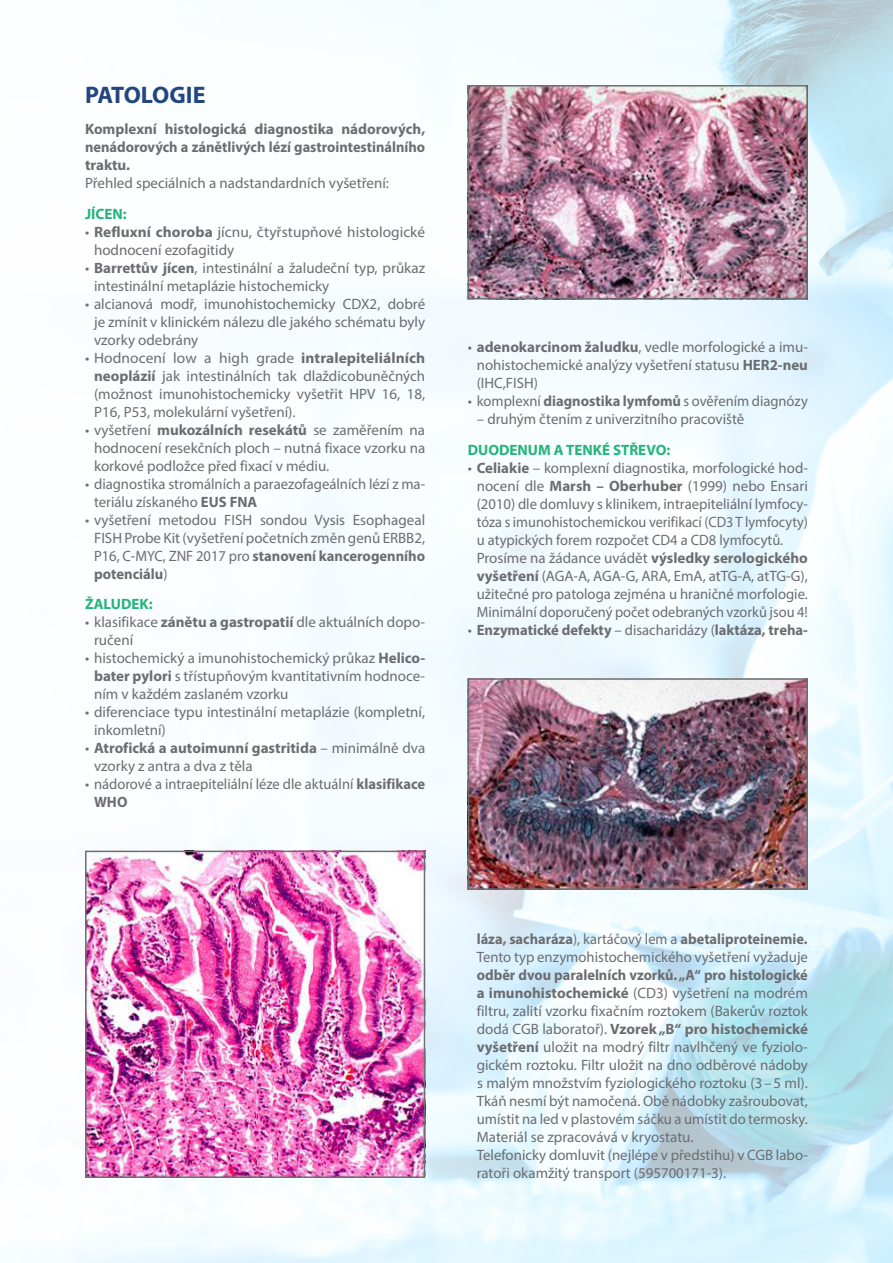
<style>
.page{position:relative;width:893px;height:1263px;background:#fff}
.page>*{position:absolute;margin:0;border:0;box-sizing:border-box;transform-origin:0 0}
.t1{font:700 24px "Myriad Pro";letter-spacing:-.015em;color:#23467f}
.t2{font:15px/18px "Myriad Pro";color:#6c6d70;text-align:justify}
.t3{font:700 15px/18px "Myriad Pro";color:#6c6d70;text-align:justify}
.t4{font:700 15px "Myriad Pro";color:#6c6d70;scale:.96 1}
.t5{font:700 15px "Myriad Pro";color:#24b57b}
.s1{font-weight:700}
.s2{font-weight:400}
</style>
<div class="page">
<img style="left:69px;top:0;width:824px;height:1263px">
<img style="left:471px;top:681px;width:334px;height:206px">
<div style="left:468px;top:678px;width:340px;height:212px;border:2px solid #6c6d70"></div>
<img style="left:471px;top:88px;width:334px;height:208px">
<div style="left:468px;top:85px;width:340px;height:214px;border:2px solid #6c6d70"></div>
<img style="left:88px;top:854px;width:334px;height:321px">
<div style="left:85px;top:851px;width:340px;height:327px;border:2px solid #6c6d70"></div>
<p class="t1" style="left:85px;top:79px;width:122px">PATOLOGIE</p>
<p class="t3" style="left:85px;top:119px;width:342px">Komplexní histologická diagnostika nádorových, nenádorových a zánětlivých lézí gastrointestinálního traktu.</p>
<p class="t2" style="left:85px;top:174px;width:305px">Přehled speciálních a nadstandardních vyšetření:</p>
<p class="t5" style="left:85px;top:204px;width:43px">JÍCEN:</p>
<p class="t2" style="left:94px;top:222px;width:333px;text-indent:-9px">• <span class="s1">Refluxní choroba</span> jícnu, čtyřstupňové histologické hodnocení ezofagitidy</p>
<p class="t2" style="left:94px;top:258px;width:333px;text-indent:-9px">• <span class="s1">Barrettův jícen</span>, intestinální a žaludeční typ, průkaz intestinální metaplázie histochemicky</p>
<p class="t2" style="left:94px;top:294px;width:333px;text-indent:-9px">• alcianová modř, imunohistochemicky CDX2, dobré je zmínit v klinickém nálezu dle jakého schématu byly vzorky odebrány</p>
<p class="t2" style="left:94px;top:348px;width:333px;text-indent:-9px">• Hodnocení low a high grade <span class="s1">intralepiteliálních neoplázií</span> jak intestinálních tak dlaždicobuněčných (možnost imunohistochemicky vyšetřit HPV 16, 18, P16, P53, molekulární vyšetření).</p>
<p class="t2" style="left:94px;top:420px;width:333px;text-indent:-9px">• vyšetření <span class="s1">mukozálních resekátů</span> se zaměřením na hodnocení resekčních ploch – nutná fixace vzorku na korkové podložce před fixací v médiu.</p>
<p class="t2" style="left:94px;top:474px;width:333px;text-indent:-9px">• diagnostika stromálních a paraezofageálních lézí z ma&shy;teriálu získaného <span class="s1">EUS FNA</span></p>
<p class="t2" style="left:94px;top:510px;width:333px;text-indent:-9px">• vyšetření metodou FISH sondou Vysis Esophageal FISHProbe Kit(vyšetření početních změn genů ERBB2, P16, C-MYC, ZNF 2017 pro <span class="s1">stanovení kancerogenního potenciálu</span>)</p>
<p class="t5" style="left:85px;top:594px;width:69px">ŽALUDEK:</p>
<p class="t2" style="left:94px;top:613px;width:333px;text-indent:-9px">• klasifikace <span class="s1">zánětu a gastropatií</span> dle aktuálních dopo&shy;ručení</p>
<p class="t2" style="left:94px;top:649px;width:333px;text-indent:-9px">• histochemický a imunohistochemický průkaz <span class="s1">Helico&shy;bater pylori</span> s třístupňovým kvantitativním hodnoce&shy;ním v každém zaslaném vzorku</p>
<p class="t2" style="left:94px;top:703px;width:333px;text-indent:-9px">• diferenciace typu intestinální metaplázie (kompletní, inkomletní)</p>
<p class="t2" style="left:94px;top:739px;width:333px;text-indent:-9px">• <span class="s1">Atrofická a autoimunní gastritida</span> – minimálně dva vzorky z antra a dva z těla</p>
<p class="t2" style="left:94px;top:775px;width:333px;text-indent:-9px">• nádorové a intraepiteliální léze dle aktuální <span class="s1">klasifikace<br>WHO</span></p>
<p class="t2" style="left:477px;top:338px;width:333px;text-indent:-9px">• <span class="s1">adenokarcinom žaludku</span>, vedle morfologické a imu&shy;nohistochemické analýzy vyšetření statusu <span class="s1">HER2-neu </span>(IHC,FISH)</p>
<p class="t2" style="left:468px;top:392px;width:342px">• komplexní <span class="s1">diagnostika lymfomů</span> s ověřením diagnózy</p>
<p class="t2" style="left:477px;top:410px;width:269px">– druhým čtením z univerzitního pracoviště</p>
<p class="t5" style="left:468px;top:440px;width:204px">DUODENUM A TENKÉ STŘEVO:</p>
<p class="t2" style="left:477px;top:459px;width:333px;text-indent:-9px">• <span class="s1">Celiakie</span> – komplexní diagnostika, morfologické hod&shy;nocení dle <span class="s1">Marsh – Oberhuber</span> (1999) nebo Ensari (2010) dle domluvy s klinikem, intraepiteliální lymfocy&shy;tóza s imunohistochemickou verifikací (CD3 T lymfocyty) u atypických forem rozpočet CD4 a CD8 lymfocytů.</p>
<p class="t2" style="left:477px;top:549px;width:333px">Prosíme na žádance uvádět <span class="s1">výsledky serologického vyšetření</span> (AGA-A, AGA-G, ARA, EmA, atTG-A, atTG-G), užitečné pro patologa zejména u hraničné morfologie.<br>Minimální doporučený počet odebraných vzorků jsou 4!</p>
<p class="t3" style="left:468px;top:620px;width:342px"><span class="s2">•</span> Enzymatické defekty <span class="s2">– disacharidázy (</span>laktáza, treha-</p>
<p class="t4" style="left:477px;top:929px;width:346px">láza, sacharáza<span class="s2">), kartáčový lem a</span> abetaliproteinemie.</p>
<p class="t2" style="left:477px;top:947px;width:333px">Tento typ enzymohistochemického vyšetření vyžaduje <span class="s1">odběr dvou paralelních vzorků. „A“ pro histologické a imunohistochemické</span> (CD3) vyšetření na modrém filtru, zalití vzorku fixačním roztokem (Bakerův roztok dodá CGB laboratoř). <span class="s1">Vzorek „B“ pro histochemické vyšetření</span> uložit na modrý filtr navlhčený ve fyziolo&shy;gickém roztoku. Filtr uložit na dno odběrové nádoby s malým množstvím fyziologického roztoku (3–5 ml).<br>Tkáň nesmí být namočená. Obě nádobky zašroubovat, umístit na led v plastovém sáčku a umístit do termosky.<br>Materiál se zpracovává v kryostatu.</p>
<p class="t2" style="left:477px;top:1145px;width:333px">Telefonicky domluvit (nejlépe v předstihu) v CGB labo&shy;ratoři okamžitý transport (595700171-3).</p>
</div>
